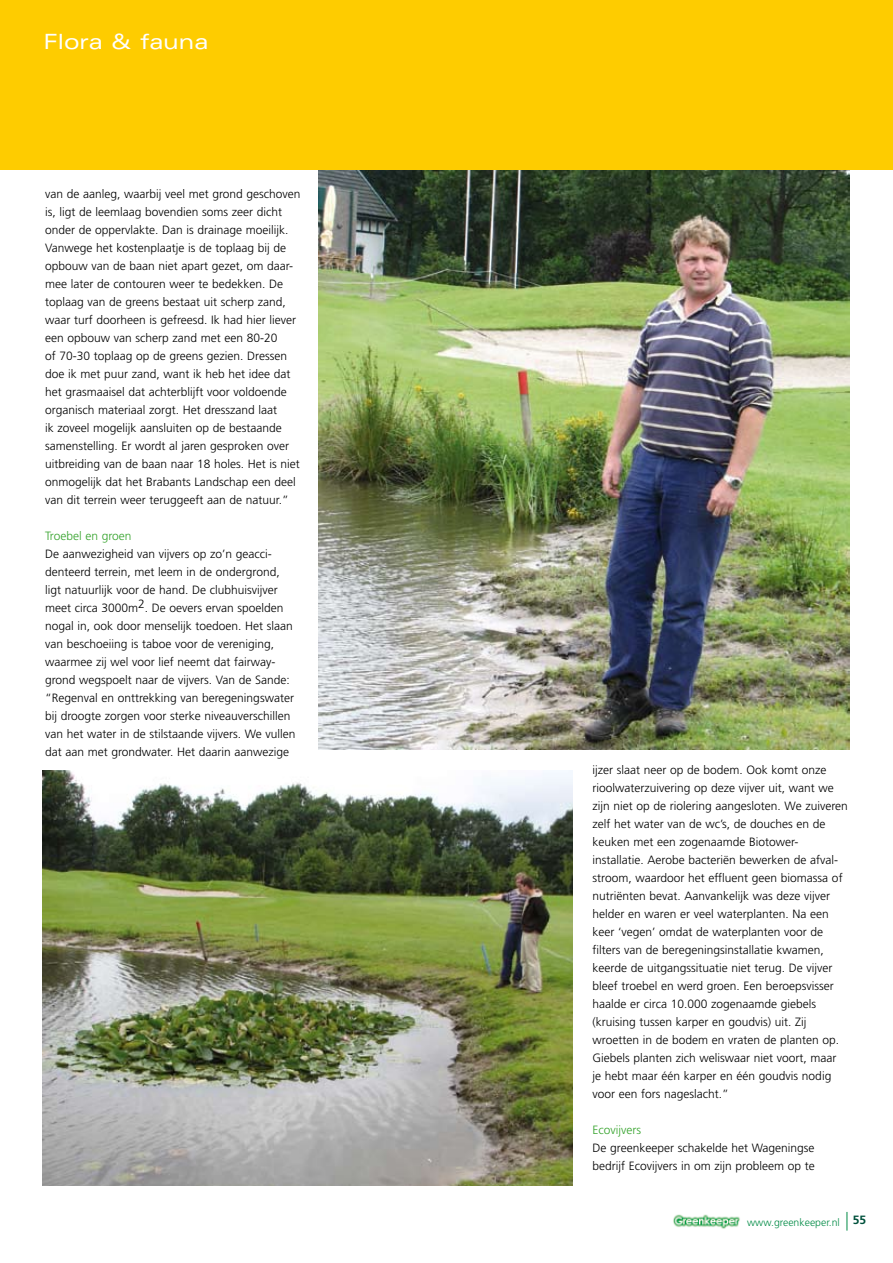
<style>
.page{position:relative;width:893px;height:1263px;background:#fff}
.page>*{position:absolute;margin:0;border:0;box-sizing:border-box;transform-origin:0 0}
.t1{font:expanded 21px "Univers";color:#fff}
.t2{font:300 12px/18px "Frutiger";color:#000}
.t3{font:300 12px "Frutiger";color:#35a32c}
.t4{font:300 10.5px "Frutiger";color:#008b45}
.s1{font-weight:700;font-size:12px;color:#00513c}
</style>
<div class="page">
<svg style="left:847px;top:1212px;width:1px;height:18px"></svg>
<img style="left:673px;top:1214px;width:67px;height:15px">
<img style="left:319px;top:170px;width:530px;height:579px">
<div style="left:0;top:0;width:893px;height:170px;background:#fecc00"></div>
<img style="left:42px;top:770px;width:531px;height:415px">
<h1 class="t1" style="left:44px;top:29px;width:166px">Flora &amp; fauna</h1>
<p class="t2" style="left:45px;top:185px;width:257px">van de aanleg, waarbij veel met grond geschoven is, ligt de leemlaag bovendien soms zeer dicht onder de oppervlakte. Dan is drainage moeilijk.<br>Vanwege het kostenplaatje is de toplaag bij de opbouw van de baan niet apart gezet, om daar&shy;mee later de contouren weer te bedekken. De toplaag van de greens bestaat uit scherp zand, waar turf doorheen is gefreesd. Ik had hier liever een opbouw van scherp zand met een 80-20<br>of 70-30 toplaag op de greens gezien. Dressen doe ik met puur zand, want ik heb het idee dat het grasmaaisel dat achterblijft voor voldoende organisch materiaal zorgt. Het dresszand laat<br>ik zoveel mogelijk aansluiten op de bestaande samenstelling. Er wordt al jaren gesproken over uitbreiding van de baan naar 18 holes. Het is niet onmogelijk dat het Brabants Landschap een deel van dit terrein weer teruggeeft aan de natuur.”</p>
<p class="t3" style="left:45px;top:529px;width:88px">Troebel en groen</p>
<p class="t2" style="left:45px;top:545px;width:252px">De aanwezigheid van vijvers op zo’n geacci&shy;denteerd terrein, met leem in de ondergrond, ligt natuurlijk voor de hand. De clubhuisvijver meet circa 3000m2. De oevers ervan spoelden nogal in, ook door menselijk toedoen. Het slaan van beschoeiing is taboe voor de vereniging, waarmee zij wel voor lief neemt dat fairway&shy;grond wegspoelt naar de vijvers. Van de Sande: “Regenval en onttrekking van beregeningswater bij droogte zorgen voor sterke niveauverschillen van het water in de stilstaande vijvers. We vullen dat aan met grondwater. Het daarin aanwezige</p>
<p class="t2" style="left:593px;top:761px;width:257px">ijzer slaat neer op de bodem. Ook komt onze rioolwaterzuivering op deze vijver uit, want we zijn niet op de riolering aangesloten. We zuiveren zelf het water van de wc’s, de douches en de keuken met een zogenaamde Biotower&shy;installatie. Aerobe bacteriën bewerken de afval&shy;stroom, waardoor het effluent geen biomassa of nutriënten bevat. Aanvankelijk was deze vijver helder en waren er veel waterplanten. Na een keer ‘vegen’ omdat de waterplanten voor de filters van de beregeningsinstallatie kwamen, keerde de uitgangssituatie niet terug. De vijver bleef troebel en werd groen. Een beroepsvisser haalde er circa 10.000 zogenaamde giebels (kruising tussen karper en goudvis) uit. Zij wroetten in de bodem en vraten de planten op.<br>Giebels planten zich weliswaar niet voort, maar je hebt maar één karper en één goudvis nodig voor een fors nageslacht.”</p>
<p class="t3" style="left:593px;top:1123px;width:50px">Ecovijvers</p>
<p class="t2" style="left:593px;top:1139px;width:224px">De greenkeeper schakelde het Wageningse bedrijf Ecovijvers in om zijn probleem op te</p>
<p class="t4" style="left:747px;top:1216px;width:121px">www.greenkeeper.nl <span class="s1">55</span></p>
</div>
